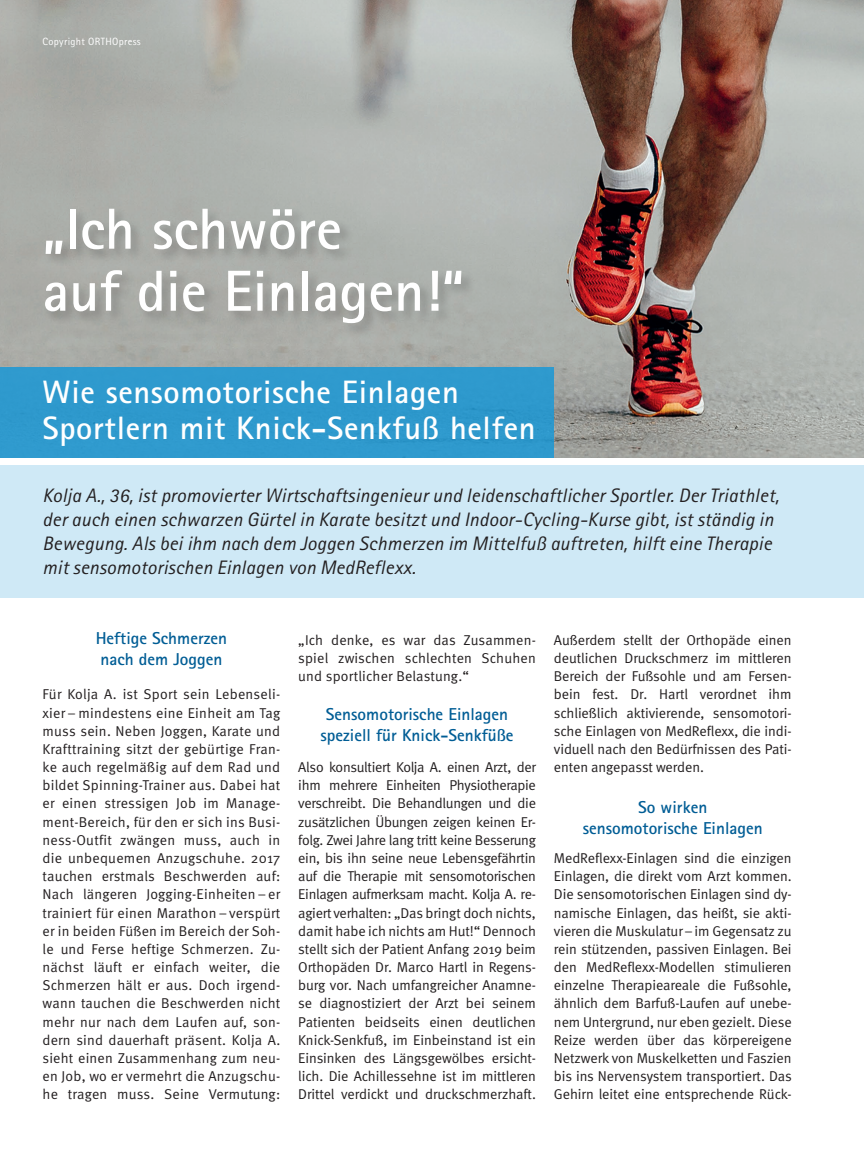
<style>
.page{position:relative;width:864px;height:1161px;background:#fff}
.page>*{position:absolute;margin:0;border:0;box-sizing:border-box;transform-origin:0 0}
.t1{font:700 57.9px/62.1px "Rotis Sans Serif";color:#fff}
.t2{font:700 32.4px/36.8px "Rotis Sans Serif";letter-spacing:.02em;color:#fff}
.t3{font:italic 19.5px/24px "Rotis Sans Serif";letter-spacing:.01em;color:#231f20}
.t4{font:700 17.25px/20.7px "Rotis Sans Serif";color:#005d95;text-align:center}
.t5{font:14.25px/18.1px "Meta Normal";letter-spacing:-.005em;color:#231f20;text-align:justify}
.t6{font:10.5px "Rotis Sans Serif";letter-spacing:.03em;color:#fff}
</style>
<div class="page">
<img style="left:0;top:0;width:863px;height:457px">
<div style="left:0;top:367px;width:554px;height:90px;background:#2f9acd"></div>
<div style="left:0;top:465px;width:863px;height:133px;background:#cfe9f6"></div>
<div style="left:43px;top:206px;width:432px;height:131px;background:#231f20;opacity:.25"></div>
<p class="t6" style="left:43px;top:35px;width:100px">Copyright ORTHOpress</p>
<h1 class="t1" style="left:43px;top:197px;width:422px">„Ich schwöre<br>auf die Einlagen!“</h1>
<h2 class="t2" style="left:43px;top:373px;width:494px">Wie sensomotorische Einlagen<br>Sportlern mit Knick-Senkfuß helfen</h2>
<p class="t3" style="left:43px;top:483px;width:737px">Kolja A., 36, ist promovierter Wirtschaftsingenieur und leidenschaftlicher Sportler. Der Triathlet, der auch einen schwarzen Gürtel in Karate besitzt und Indoor-Cycling-Kurse gibt, ist ständig in Bewegung. Als bei ihm nach dem Joggen Schmerzen im Mittelfuß auftreten, hilft eine Therapie mit sensomotorischen Einlagen von MedReflexx.</p>
<p class="t4" style="left:96px;top:627px;width:133px;text-align:left">Heftige Schmerzen nach dem Joggen</p>
<p class="t5" style="left:43px;top:685px;width:239px">Für Kolja A. ist Sport sein Lebenseli&shy;xier – mindestens eine Einheit am Tag muss sein. Neben Joggen, Karate und Krafttraining sitzt der gebürtige Fran&shy;ke auch regelmäßig auf dem Rad und bildet Spinning-Trainer aus. Dabei hat er einen stressigen Job im Manage&shy;ment-Bereich, für den er sich ins Busi&shy;ness-Outfit zwängen muss, auch in die unbequemen Anzugschuhe. 2017 tauchen erstmals Beschwerden auf:<br>Nach längeren Jogging-Einheiten – er trainiert für einen Marathon –verspürt er in beiden Füßen im Bereich der Soh&shy;le und Ferse heftige Schmerzen. Zu&shy;nächst läuft er einfach weiter, die Schmerzen hält er aus. Doch irgend&shy;wann tauchen die Beschwerden nicht mehr nur nach dem Laufen auf, son&shy;dern sind dauerhaft präsent. Kolja A. sieht einen Zusammenhang zum neu&shy;en Job, wo er vermehrt die Anzugschu&shy;he tragen muss. Seine Vermutung:</p>
<p class="t5" style="left:298px;top:630px;width:239px">„Ich denke, es war das Zusammen&shy;spiel zwischen schlechten Schuhen und sportlicher Belastung.“</p>
<p class="t4" style="left:320px;top:703px;width:194px">Sensomotorische Einlagen speziell für Knick-Senkfüße</p>
<p class="t5" style="left:298px;top:758px;width:239px">Also konsultiert Kolja A. einen Arzt, der ihm mehrere Einheiten Physiotherapie verschreibt. Die Behandlungen und die zusätzlichen Übungen zeigen keinen Er&shy;folg. Zwei Jahre lang tritt keine Besserung ein, bis ihn seine neue Lebensgefährtin auf die Therapie mit sensomotorischen Einlagen aufmerksam macht. Kolja A. re&shy;agiert verhalten: „Das bringt doch nichts, damit habe ich nichts am Hut!“ Dennoch stellt sich der Patient Anfang 2019 beim Orthopäden Dr. Marco Hartl in Regens&shy;burg vor. Nach umfangreicher Anamne&shy;se diagnostiziert der Arzt bei seinem Patienten beidseits einen deutlichen Knick-Senkfuß, im Einbeinstand ist ein Einsinken des Längsgewölbes ersicht&shy;lich. Die Achillessehne ist im mittleren Drittel verdickt und druckschmerzhaft.</p>
<p class="t5" style="left:553px;top:630px;width:239px">Außerdem stellt der Orthopäde einen deutlichen Druckschmerz im mittleren Bereich der Fußsohle und am Fersen&shy;bein fest. Dr. Hartl verordnet ihm schließlich aktivierende, sensomotori&shy;sche Einlagen von MedReflexx, die indi&shy;viduell nach den Bedürfnissen des Pati&shy;enten angepasst werden.</p>
<p class="t4" style="left:582px;top:797px;width:181px">So wirken sensomotorische Einlagen</p>
<p class="t5" style="left:553px;top:849px;width:239px">MedReflexx-Einlagen sind die einzigen Einlagen, die direkt vom Arzt kommen.<br>Die sensomotorischen Einlagen sind dy&shy;namische Einlagen, das heißt, sie akti&shy;vieren die Muskulatur–im Gegensatz zu rein stützenden, passiven Einlagen. Bei den MedReflexx-Modellen stimulieren einzelne Therapieareale die Fußsohle, ähnlich dem Barfuß-Laufen auf unebe&shy;nem Untergrund, nur eben gezielt. Diese Reize werden über das körpereigene Netzwerk von Muskelketten und Faszien bis ins Nervensystem transportiert. Das Gehirn leitet eine entsprechende Rück-</p>
</div>
